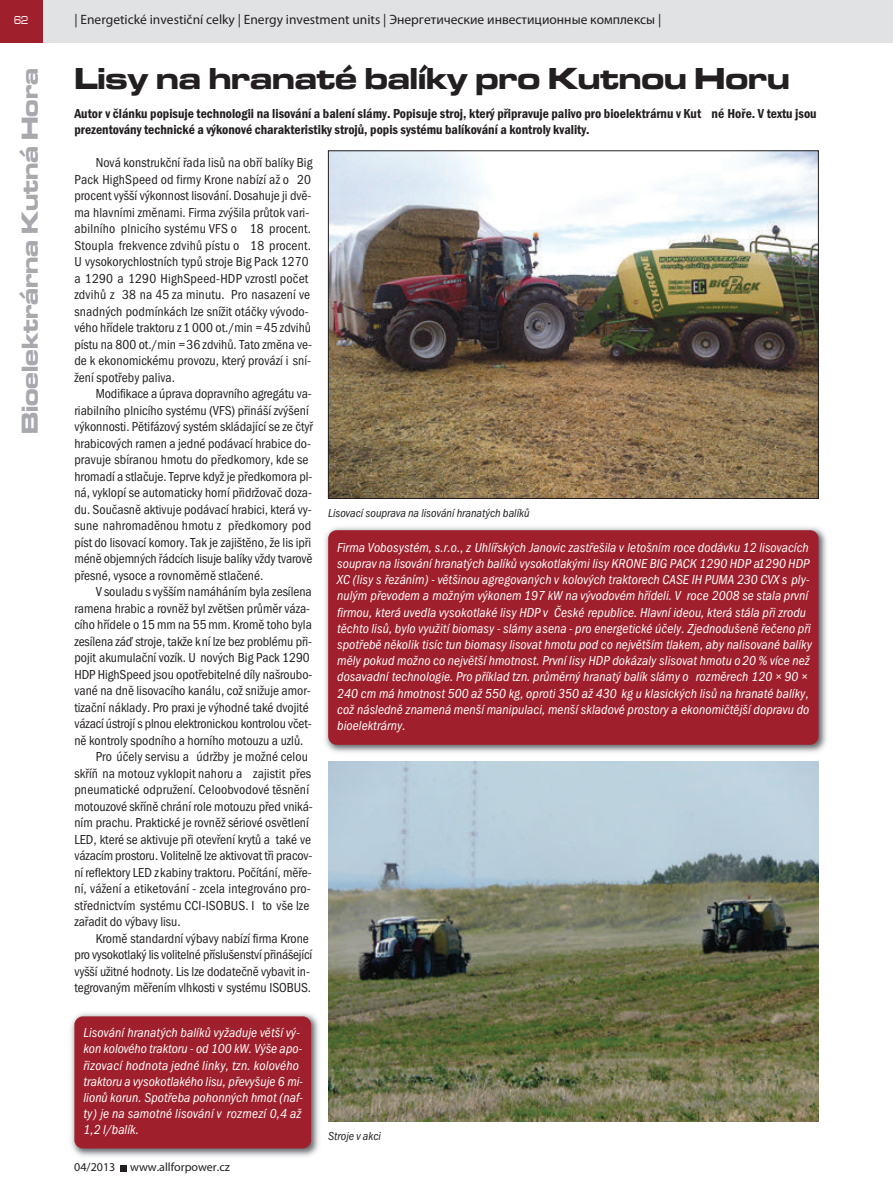
<style>
.page{position:relative;width:893px;height:1191px;background:#fff}
.page>*{position:absolute;margin:0;border:0;box-sizing:border-box;transform-origin:0 0}
.t1{font:700 expanded 31.5px "Microgramma DOT";color:#231f20}
.t2{font:700 expanded 24px "Microgramma DOT";color:#a8a9ad}
.t3{font:13.5px/16.5px "Franklin Got Itc TOT Boo Con";color:#231f20}
.t4{font:13.5px/16.2px "Franklin Got Itc TOT Boo Con Ita";letter-spacing:.005em;color:#fff}
.t5{font:13.5px/16.5px "Franklin Got Itc TOT Dem Con";color:#231f20}
.t6{font:13.5px "Myriad Pro";color:#231f20}
.t7{font:12px "Franklin Got Itc TOT Boo Con Ita";color:#231f20}
.t8{font:12px "Myriad Pro";color:#231f20}
.t9{font:500 expanded 12px "Microgramma DOT";color:#fff;scale:.7 1}
</style>
<div class="page">
<div style="left:43px;top:0;width:850px;height:43px;background:#e1e2e4"></div>
<div style="left:0;top:0;width:43px;height:43px;background:#9f202c"></div>
<svg style="left:120px;top:1165px;width:6px;height:6px"></svg>
<img style="left:325px;top:527px;width:502px;height:226px">
<div style="left:328px;top:530px;width:491px;height:215px;background:#9f202c;border-radius:9px"></div>
<img style="left:71px;top:1013px;width:248px;height:144px">
<div style="left:74px;top:1016px;width:237px;height:132px;background:#9f202c;border-radius:9px"></div>
<img style="left:330px;top:153px;width:487px;height:344px">
<img style="left:328px;top:761px;width:491px;height:360px">
<p class="t9" style="left:14px;top:13px;width:21px">62</p>
<p class="t6" style="left:74px;top:12px;width:588px">| Energetické investiční celky | Energy investment units | Энергетические инвестиционные комплексы |</p>
<h2 class="t2" style="left:14px;top:434px;width:367px;rotate:-90deg">Bioelektrárna Kutná Hora</h2>
<h1 class="t1" style="left:74px;top:57px;width:717px">Lisy na hranaté balíky pro Kutnou Horu</h1>
<p class="t5" style="left:74px;top:105px;width:744px">Autor v článku popisuje technologii na lisování a balení slámy. Popisuje stroj, který připravuje palivo pro bioelektrárnu v Kut né Hoře. V textu jsou prezentovány technické a výkonové charakteristiky strojů, popis systému balíkování a kontroly kvality.</p>
<p class="t3" style="left:74px;top:154px;width:240px;text-indent:21px">Nová konstrukční řada lisů na obří balíky Big Pack HighSpeed od firmy Krone nabízí až o 20 procent vyšší výkonnost lisování. Dosahuje ji dvě&shy;ma hlavními změnami. Firma zvýšila průtok vari&shy;abilního plnicího systému VFS o 18 procent.<br>Stoupla frekvence zdvihů pístu o 18 procent.<br>U vysokorychlostních typů stroje Big Pack 1270 a 1290 a 1290 HighSpeed-HDP vzrostl počet zdvihů z 38 na 45 za minutu. Pro nasazení ve snadných podmínkách lze snížit otáčky vývodo&shy;vého hřídele traktoru z 1 000 ot./min = 45 zdvihů pístu na 800 ot./min =36 zdvihů. Tato změna ve&shy;de k ekonomickému provozu, který provází i sní&shy;žení spotřeby paliva.</p>
<p class="t3" style="left:74px;top:385px;width:240px;text-indent:21px">Modifikace a úprava dopravního agregátu va&shy;riabilního plnicího systému (VFS) přináší zvýšení výkonnosti. Pětifázový systém skládající se ze čtyř hrabicových ramen a jedné podávací hrabice do&shy;pravuje sbíranou hmotu do předkomory, kde se hromadí a stlačuje. Teprve když je předkomora pl&shy;ná, vyklopí se automaticky horní přidržovač doza&shy;du. Současně aktivuje podávací hrabici, která vy&shy;sune nahromaděnou hmotu z předkomory pod píst do lisovací komory. Tak je zajištěno, že lis ipři méně objemných řádcích lisuje balíky vždy tvarově přesné, vysoce a rovnoměrně stlačené.</p>
<p class="t3" style="left:96px;top:583px;width:218px">V souladu s vyšším namáháním byla zesílena</p>
<p class="t3" style="left:74px;top:600px;width:237px">ramena hrabic a rovněž byl zvětšen průměr váza-</p>
<p class="t3" style="left:74px;top:616px;width:239px">cího hřídele o 15 mm na 55 mm. Kromě toho byla</p>
<p class="t3" style="left:74px;top:633px;width:239px">zesílena záď stroje, takže kní lze bez problému při-</p>
<p class="t3" style="left:74px;top:649px;width:237px">pojit akumulační vozík. U nových Big Pack 1290</p>
<p class="t3" style="left:74px;top:666px;width:239px">HDP HighSpeed jsou opotřebitelné díly našroubo-</p>
<p class="t3" style="left:74px;top:682px;width:238px">vané na dně lisovacího kanálu, což snižuje amor-</p>
<p class="t3" style="left:74px;top:699px;width:236px">tizační náklady. Pro praxi je výhodné také dvojité</p>
<p class="t3" style="left:74px;top:715px;width:239px">vázací ústrojí s plnou elektronickou kontrolou včet-</p>
<p class="t3" style="left:74px;top:732px;width:231px">ně kontroly spodního a horního motouzu a uzlů.</p>
<p class="t3" style="left:96px;top:748px;width:214px">Pro účely servisu a údržby je možné celou</p>
<p class="t3" style="left:74px;top:765px;width:238px">skříň na motouz vyklopit nahoru a zajistit přes</p>
<p class="t3" style="left:74px;top:781px;width:236px">pneumatické odpružení. Celoobvodové těsnění</p>
<p class="t3" style="left:74px;top:798px;width:240px">motouzové skříně chrání role motouzu před vniká-</p>
<p class="t3" style="left:74px;top:814px;width:236px">ním prachu. Praktické je rovněž sériové osvětlení</p>
<p class="t3" style="left:74px;top:831px;width:238px">LED, které se aktivuje při otevření krytů a také ve</p>
<p class="t3" style="left:74px;top:847px;width:239px">vázacím prostoru. Volitelně lze aktivovat tři pracov-</p>
<p class="t3" style="left:74px;top:864px;width:239px">ní reflektory LED zkabiny traktoru. Počítání, měře-</p>
<p class="t3" style="left:74px;top:880px;width:238px">ní, vážení a etiketování - zcela integrováno pro-</p>
<p class="t3" style="left:74px;top:897px;width:237px">střednictvím systému CCI-ISOBUS. I to vše lze</p>
<p class="t3" style="left:74px;top:913px;width:108px">zařadit do výbavy lisu.</p>
<p class="t3" style="left:96px;top:930px;width:215px">Kromě standardní výbavy nabízí firma Krone</p>
<p class="t3" style="left:74px;top:946px;width:239px">pro vysokotlaký lis volitelné příslušenství přinášející</p>
<p class="t3" style="left:74px;top:963px;width:237px">vyšší užitné hodnoty. Lis lze dodatečně vybavit in-</p>
<p class="t3" style="left:74px;top:979px;width:238px">tegrovaným měřením vlhkosti v systému ISOBUS.</p>
<p class="t4" style="left:83px;top:1024px;width:221px">Lisování hranatých balíků vyžaduje větší vý&shy;kon kolového traktoru - od 100 kW. Výše apo&shy;řizovací hodnota jedné linky, tzn. kolového traktoru a vysokotlakého lisu, převyšuje 6 mi&shy;lionů korun. Spotřeba pohonných hmot (naf&shy;ty) je na samotné lisování v rozmezí 0,4 až 1,2 l/balík.</p>
<p class="t8" style="left:74px;top:1159px;width:157px">04/2013 www.allforpower.cz</p>
<p class="t7" style="left:328px;top:507px;width:203px">Lisovací souprava na lisování hranatých balíků</p>
<p class="t4" style="left:337px;top:539px;width:476px">Firma Vobosystém, s.r.o., z Uhlířských Janovic zastřešila v letošním roce dodávku 12 lisovacích souprav na lisování hranatých balíků vysokotlakými lisy KRONE BIG PACK 1290 HDP a1290 HDP XC (lisy s řezáním) - většinou agregovaných v kolových traktorech CASE IH PUMA 230 CVX s ply&shy;nulým převodem a možným výkonem 197 kW na vývodovém hřídeli. V roce 2008 se stala první firmou, která uvedla vysokotlaké lisy HDP v České republice. Hlavní ideou, která stála při zrodu těchto lisů, bylo využití biomasy - slámy asena - pro energetické účely. Zjednodušeně řečeno při spotřebě několik tisíc tun biomasy lisovat hmotu pod co největším tlakem, aby nalisované balíky měly pokud možno co největší hmotnost. První lisy HDP dokázaly slisovat hmotu o20 % více než dosavadní technologie. Pro příklad tzn. průměrný hranatý balík slámy o rozměrech 120 × 90 × 240 cm má hmotnost 500 až 550 kg, oproti 350 až 430 kg u klasických lisů na hranaté balíky, což následně znamená menší manipulaci, menší skladové prostory a ekonomičtější dopravu do bioelektrárny.</p>
<p class="t7" style="left:328px;top:1129px;width:54px">Stroje v akci</p>
</div>
